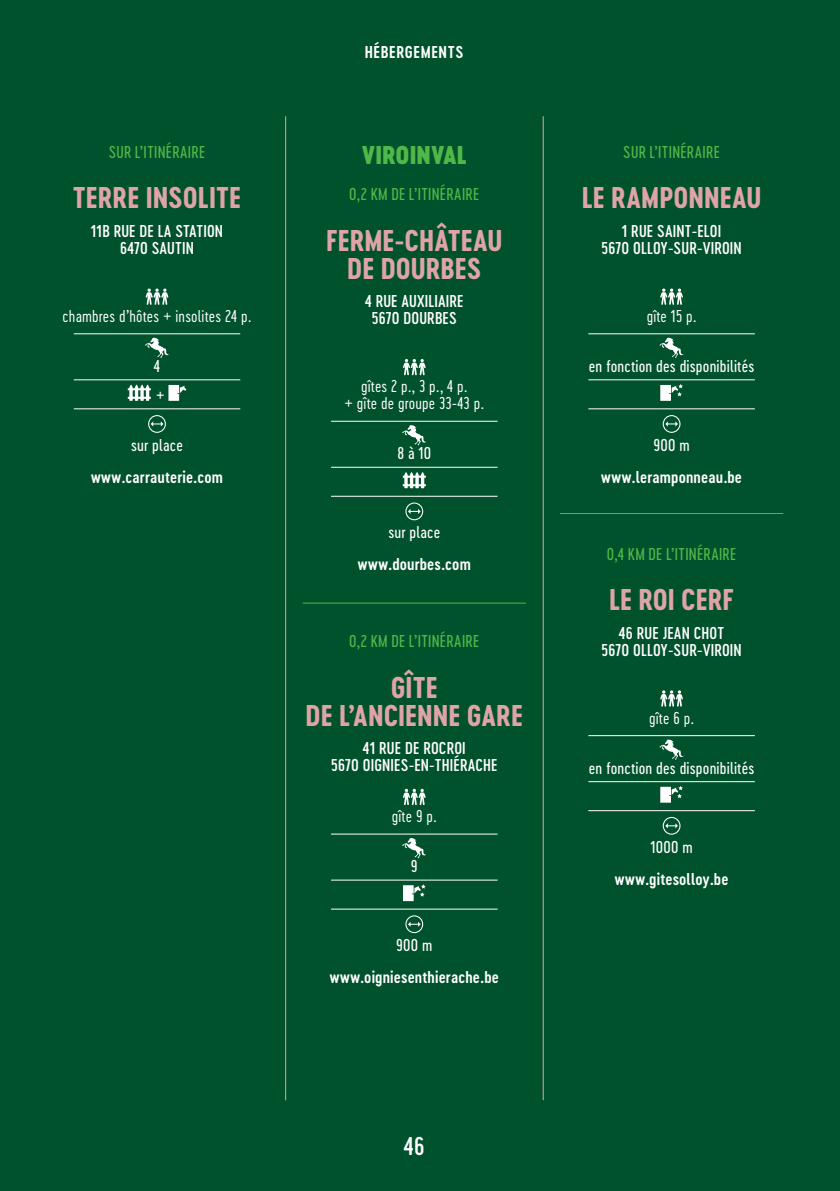
<style>
.page{position:relative;width:840px;height:1191px;background:#fff}
.page>*{position:absolute;margin:0;border:0;box-sizing:border-box;transform-origin:0 0}
.t1{font:28px/28px "Cervo Neue Bold Neue";color:#dea4a8;text-align:center}
.t2{font:24px "Cervo Neue Black Neue";letter-spacing:.005em;color:#50b848}
.t3{font:24px "Cervo Neue Medium Neue";color:#fff}
.t4{font:16px/17px "Cervo Neue Medium Neue";letter-spacing:.01em;color:#fff;text-align:center}
.t5{font:16px "Cervo Neue Semi Bold Neue";letter-spacing:.01em;color:#fff}
.t6{font:16px/29px "Cervo Neue Regular Neue";letter-spacing:.01em;color:#fff}
.t7{font:16px "Cervo Neue Regular Neue";letter-spacing:.025em;color:#50b848}
.t8{font:16px/17px "Cervo Neue Light Neue";letter-spacing:.01em;color:#fff;text-align:center}
.t9{font:16px "Cervo Neue Semi Bold Neue";letter-spacing:.04em;color:#fff}
</style>
<div class="page">
<div style="left:0;top:0;width:839px;height:1191px;background:#00522c"></div>
<hr style="left:74px;top:333px;width:166px;height:1px;background:#fff">
<hr style="left:74px;top:379px;width:166px;height:1px;background:#fff">
<hr style="left:74px;top:408px;width:166px;height:1px;background:#fff">
<svg style="left:145px;top:288px;width:23px;height:17px"></svg>
<svg style="left:145px;top:338px;width:24px;height:20px"></svg>
<svg style="left:128px;top:384px;width:23px;height:17px"></svg>
<svg style="left:168px;top:385px;width:18px;height:16px"></svg>
<div style="left:148px;top:415px;width:18px;height:18px;border:1px solid #fff;border-radius:50%"></div>
<svg style="left:151px;top:421px;width:12px;height:5px"></svg>
<hr style="left:588px;top:333px;width:166px;height:1px;background:#fff">
<hr style="left:588px;top:379px;width:166px;height:1px;background:#fff">
<hr style="left:588px;top:408px;width:166px;height:1px;background:#fff">
<hr style="left:588px;top:735px;width:166px;height:1px;background:#fff">
<hr style="left:588px;top:781px;width:166px;height:1px;background:#fff">
<hr style="left:588px;top:810px;width:166px;height:1px;background:#fff">
<svg style="left:660px;top:288px;width:22px;height:17px"></svg>
<svg style="left:659px;top:338px;width:24px;height:20px"></svg>
<svg style="left:660px;top:384px;width:22px;height:17px"></svg>
<div style="left:662px;top:415px;width:18px;height:18px;border:1px solid #fff;border-radius:50%"></div>
<svg style="left:665px;top:421px;width:12px;height:5px"></svg>
<svg style="left:660px;top:690px;width:22px;height:16px"></svg>
<svg style="left:659px;top:739px;width:24px;height:21px"></svg>
<svg style="left:660px;top:786px;width:22px;height:16px"></svg>
<div style="left:662px;top:817px;width:18px;height:17px;border:1px solid #fff;border-radius:50%"></div>
<svg style="left:665px;top:823px;width:12px;height:5px"></svg>
<hr style="left:331px;top:421px;width:166px;height:1px;background:#fff">
<hr style="left:331px;top:467px;width:166px;height:1px;background:#fff">
<hr style="left:331px;top:496px;width:166px;height:1px;background:#fff">
<hr style="left:331px;top:833px;width:166px;height:1px;background:#fff">
<hr style="left:331px;top:879px;width:166px;height:1px;background:#fff">
<hr style="left:331px;top:908px;width:166px;height:1px;background:#fff">
<svg style="left:403px;top:359px;width:22px;height:16px"></svg>
<svg style="left:402px;top:425px;width:24px;height:20px"></svg>
<svg style="left:402px;top:472px;width:23px;height:16px"></svg>
<div style="left:405px;top:502px;width:18px;height:18px;border:1px solid #fff;border-radius:50%"></div>
<svg style="left:408px;top:509px;width:12px;height:5px"></svg>
<svg style="left:403px;top:789px;width:22px;height:16px"></svg>
<svg style="left:402px;top:838px;width:24px;height:20px"></svg>
<svg style="left:403px;top:884px;width:22px;height:17px"></svg>
<div style="left:405px;top:915px;width:18px;height:18px;border:1px solid #fff;border-radius:50%"></div>
<svg style="left:408px;top:922px;width:12px;height:4px"></svg>
<hr style="left:302px;top:603px;width:223px;height:1px;background:#50b848">
<hr style="left:559px;top:513px;width:223px;height:1px;background:#50b848">
<hr style="left:285px;top:116px;width:1px;height:984px;background:#dea4a8">
<hr style="left:542px;top:116px;width:1px;height:984px;background:#dea4a8">
<p class="t7" style="left:109px;top:141px;width:98px">SUR L’ITINÉRAIRE</p>
<h1 class="t1" style="left:73px;top:184px;width:170px">TERRE INSOLITE</h1>
<p class="t4" style="left:91px;top:222px;width:134px">11B RUE DE LA STATION<br>6470 SAUTIN</p>
<p class="t8" style="left:63px;top:307px;width:190px">chambres d’hôtes + insolites 24 p.</p>
<p class="t6" style="left:154px;top:351px;width:12px">4 +</p>
<p class="t6" style="left:131px;top:430px;width:53px">sur place</p>
<p class="t5" style="left:91px;top:466px;width:133px">www.carrauterie.com</p>
<p class="t9" style="left:364px;top:42px;width:100px">HÉBERGEMENTS</p>
<h2 class="t2" style="left:361px;top:138px;width:107px">VIROINVAL</h2>
<p class="t7" style="left:349px;top:184px;width:132px">0,2 KM DE L’ITINÉRAIRE</p>
<h1 class="t1" style="left:326px;top:226px;width:178px">FERME-CHÂTEAU<br>DE DOURBES</h1>
<p class="t4" style="left:365px;top:293px;width:100px">4 RUE AUXILIAIRE<br>5670 DOURBES</p>
<p class="t8" style="left:344px;top:378px;width:141px">gîtes 2 p., 3 p., 4 p.<br>+ gîte de groupe 33-43 p.</p>
<p class="t6" style="left:397px;top:439px;width:35px">8 à 10</p>
<p class="t6" style="left:388px;top:518px;width:53px">sur place</p>
<p class="t5" style="left:357px;top:553px;width:114px">www.dourbes.com</p>
<p class="t7" style="left:349px;top:630px;width:132px">0,2 KM DE L’ITINÉRAIRE</p>
<h1 class="t1" style="left:305px;top:673px;width:219px">GÎTE<br>DE L’ANCIENNE GARE</h1>
<p class="t4" style="left:331px;top:739px;width:168px">41 RUE DE ROCROI<br>5670 OIGNIES-EN-THIÉRACHE</p>
<p class="t8" style="left:391px;top:807px;width:46px">gîte 9 p.</p>
<p class="t6" style="left:410px;top:851px;width:8px">9</p>
<p class="t6" style="left:396px;top:930px;width:37px">900 m</p>
<p class="t5" style="left:329px;top:966px;width:170px">www.oigniesenthierache.be</p>
<h2 class="t3" style="left:403px;top:1130px;width:22px">46</h2>
<p class="t7" style="left:623px;top:141px;width:98px">SUR L’ITINÉRAIRE</p>
<h1 class="t1" style="left:581px;top:184px;width:181px">LE RAMPONNEAU</h1>
<p class="t4" style="left:601px;top:222px;width:142px">1 RUE SAINT-ELOI<br>5670 OLLOY-SUR-VIROIN</p>
<p class="t8" style="left:646px;top:307px;width:51px">gîte 15 p.</p>
<p class="t6" style="left:588px;top:351px;width:167px">en fonction des disponibilités</p>
<p class="t6" style="left:653px;top:430px;width:37px">900 m</p>
<p class="t5" style="left:601px;top:466px;width:142px">www.leramponneau.be</p>
<p class="t7" style="left:606px;top:543px;width:131px">0,4 KM DE L’ITINÉRAIRE</p>
<h1 class="t1" style="left:608px;top:585px;width:126px">LE ROI CERF</h1>
<p class="t4" style="left:601px;top:624px;width:142px">46 RUE JEAN CHOT<br>5670 OLLOY-SUR-VIROIN</p>
<p class="t8" style="left:648px;top:709px;width:46px">gîte 6 p.</p>
<p class="t6" style="left:588px;top:753px;width:167px">en fonction des disponibilités</p>
<p class="t6" style="left:650px;top:832px;width:43px">1000 m</p>
<p class="t5" style="left:614px;top:868px;width:115px">www.gitesolloy.be</p>
</div>
